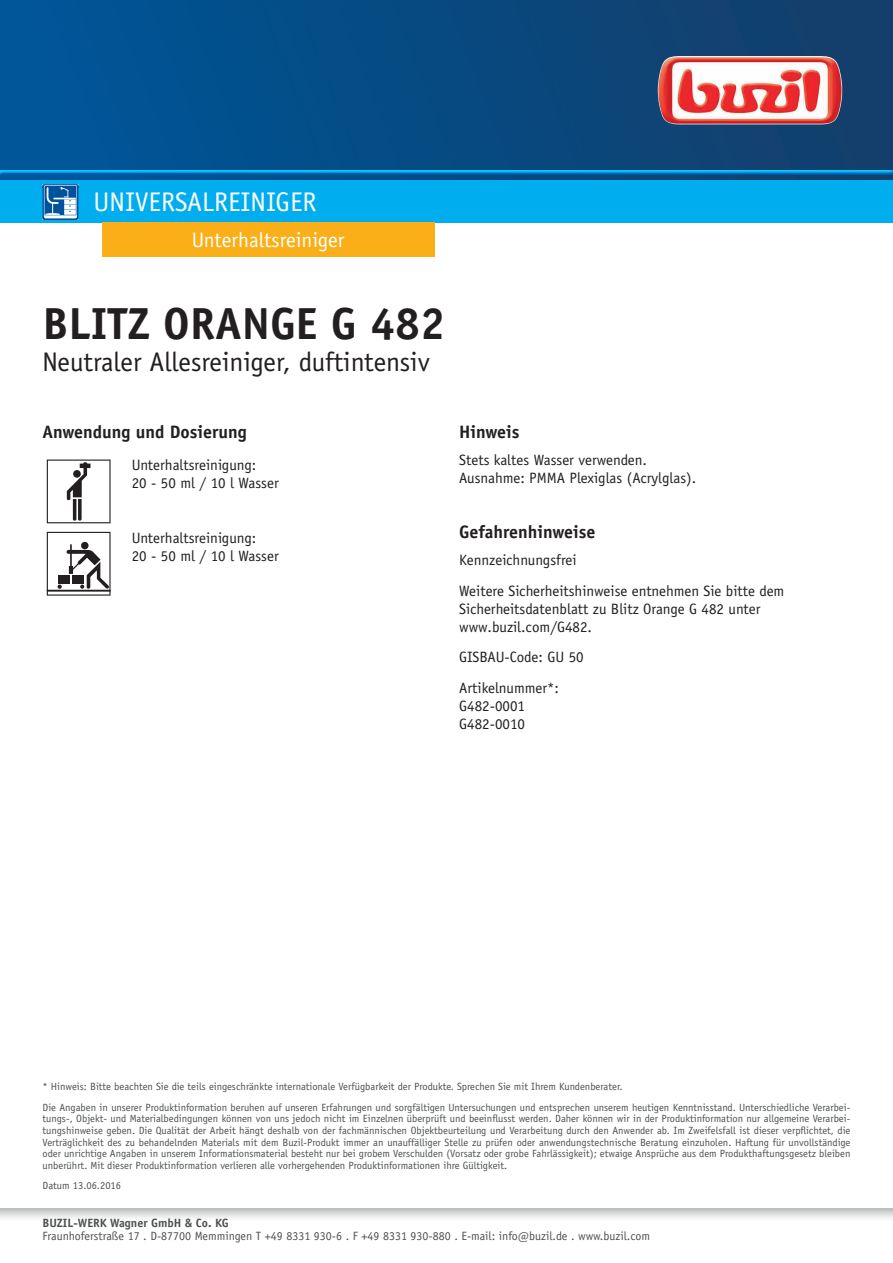
<style>
.page{position:relative;width:893px;height:1263px;background:#fff}
.page>*{position:absolute;margin:0;border:0;box-sizing:border-box;transform-origin:0 0}
.t1{font:700 45px "Officina Sans Std";color:#231f20}
.t2{font:27px "Officina Sans Std";color:#231f20}
.t3{font:27px "Officina Sans Std";color:#fff}
.t4{font:21px "Officina Sans Std";color:#fff}
.t5{font:700 18px "Officina Sans Std";color:#231f20}
.t6{font:15px/18px "Officina Sans Std";color:#231f20}
.t7{font:12px "Officina Sans Std";color:#4e5151}
.t8{font:700 12px "Officina Sans Std";color:#4e5151}
.t9{font:10.5px/11.7px "Officina Sans Std";color:#4e5151}
</style>
<div class="page">
<div style="left:0;top:0;width:893px;height:180px;background:linear-gradient(to right,#00569a,#143e69)"></div>
<img style="left:658px;top:56px;width:184px;height:68px">
<svg style="left:0;top:1209px;width:893px;height:9px;background:#d9dadc"></svg>
<div style="left:0;top:169px;width:893px;height:6px;background:#015599;opacity:.75"></div>
<div style="left:0;top:180px;width:893px;height:43px;background:#00aeef"></div>
<img style="left:43px;top:184px;width:35px;height:36px">
<svg style="left:44px;top:185px;width:35px;height:33px"></svg>
<div style="left:102px;top:223px;width:333px;height:34px;background:#faaf18"></div>
<svg style="left:47px;top:459px;width:64px;height:64px"></svg>
<svg style="left:47px;top:532px;width:64px;height:64px"></svg>
<h2 class="t3" style="left:94px;top:186px;width:225px">Universalreiniger</h2>
<h3 class="t4" style="left:192px;top:227px;width:154px">Unterhaltsreiniger</h3>
<h1 class="t1" style="left:43px;top:295px;width:404px">BLITZ ORANGE G 482</h1>
<h2 class="t2" style="left:43px;top:346px;width:389px">Neutraler Allesreiniger, duftintensiv</h2>
<h3 class="t5" style="left:43px;top:421px;width:206px">Anwendung und Dosierung</h3>
<h3 class="t6" style="left:132px;top:456px;width:148px">Unterhaltsreinigung:<br>20 - 50 ml / 10 l Wasser</h3>
<h3 class="t6" style="left:132px;top:529px;width:148px">Unterhaltsreinigung:<br>20 - 50 ml / 10 l Wasser</h3>
<h3 class="t5" style="left:459px;top:421px;width:62px">Hinweis</h3>
<h3 class="t6" style="left:459px;top:451px;width:238px">Stets kaltes Wasser verwenden.<br>Ausnahme: PMMA Plexiglas (Acrylglas).</h3>
<h3 class="t5" style="left:459px;top:521px;width:138px">Gefahrenhinweise</h3>
<h3 class="t6" style="left:459px;top:544px;width:327px;line-height:30.8px">Kennzeichnungsfrei<br>Weitere Sicherheitshinweise entnehmen Sie bitte dem</h3>
<h3 class="t6" style="left:459px;top:600px;width:303px">Sicherheitsdatenblatt zu Blitz Orange G 482 unter www.buzil.com/G482.</h3>
<h3 class="t6" style="left:459px;top:642px;width:126px;line-height:30.8px">GIS BAU-Code: GU 50<br>Artikelnummer*:</h3>
<h3 class="t6" style="left:459px;top:697px;width:67px">G482-0001<br>G482-0010</h3>
<p class="t9" style="left:43px;top:1077px;width:809px;line-height:20.2px">* Hinweis: Bitte beachten Sie die teils eingeschränkte internationale Verfügbarkeit der Produkte. Sprechen Sie mit Ihrem Kundenberater.<br>Die Angaben in unserer Produktinformation beruhen auf unseren Erfahrungen und sorgfältigen Untersuchungen und entsprechen unserem heutigen Kenntnisstand. Unterschiedliche Verarbei-</p>
<p class="t9" style="left:43px;top:1113px;width:809px;text-align:justify">tungs-, Objekt- und Materialbedingungen können von uns jedoch nicht im Einzelnen überprüft und beeinflusst werden. Daher können wir in der Produktinformation nur allgemeine Verarbei&shy;tungshinweise geben. Die Qualität der Arbeit hängt deshalb von der fachmännischen Objektbeurteilung und Verarbeitung durch den Anwender ab. Im Zweifelsfall ist dieser verpflichtet, die Verträglichkeit des zu behandelnden Materials mit dem Buzil-Produkt immer an unauffälliger Stelle zu prüfen oder anwendungstechnische Beratung einzuholen. Haftung für unvollständige oder unrichtige Angaben in unserem Informationsmaterial besteht nur bei grobem Verschulden (Vorsatz oder grobe Fahrlässigkeit); etwaige Ansprüche aus dem Produkthaftungsgesetz bleiben unberührt. Mit dieser Produktinformation verlieren alle vorhergehenden Produktinformationen ihre Gültigkeit.</p>
<p class="t9" style="left:43px;top:1180px;width:80px">Datum 13.06.2016</p>
<p class="t8" style="left:43px;top:1215px;width:188px">BUZIL-WERK Wagner GmbH &amp; Co. KG</p>
<p class="t7" style="left:43px;top:1229px;width:609px">Fraunhoferstraße 17 . D-87700 Memmingen T +49 8331 930-6 . F +49 8331 930-880 . E-mail: info@buzil.de . www.buzil.com</p>
</div>
